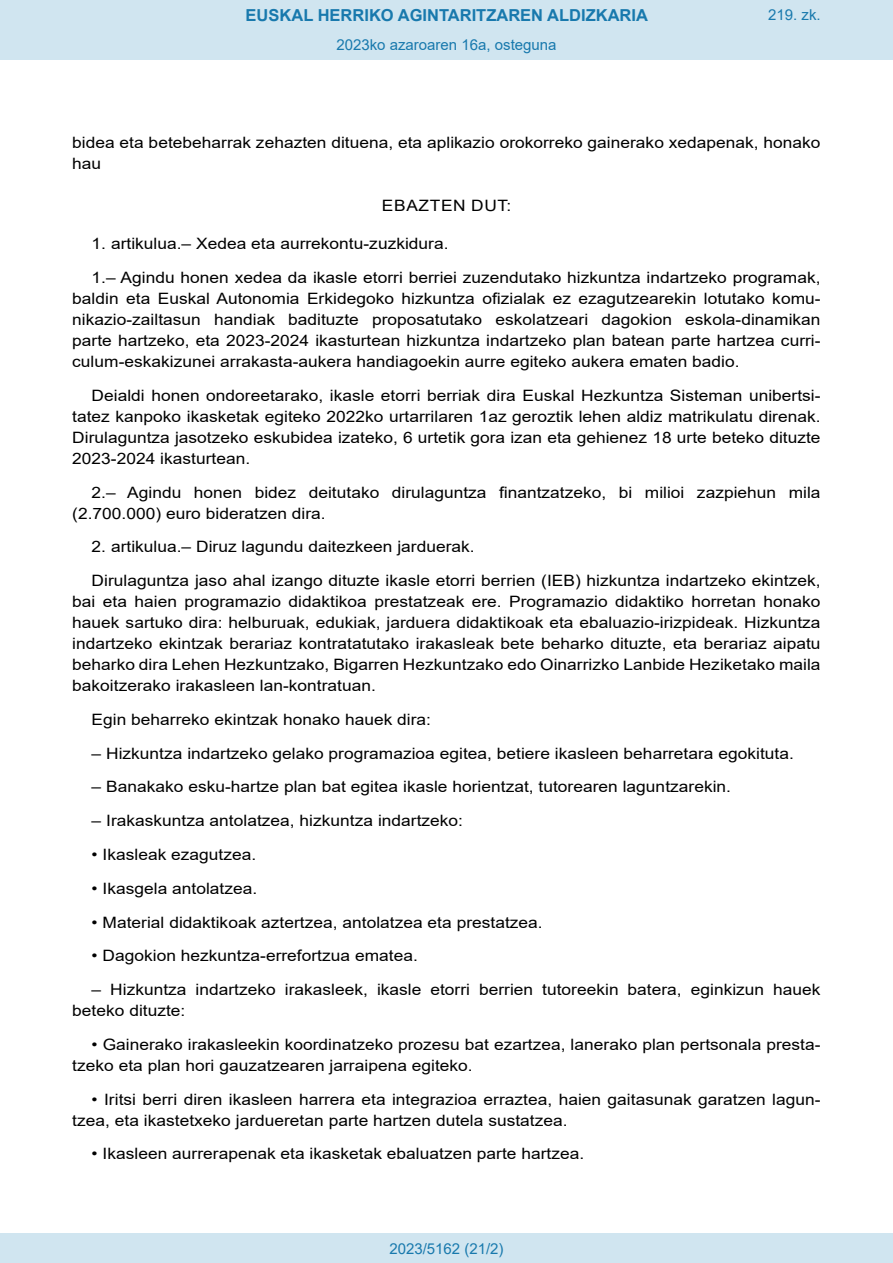
<style>
.page{position:relative;width:893px;height:1263px;background:#fff}
.page>*{position:absolute;margin:0;border:0;box-sizing:border-box;transform-origin:0 0}
.t1{font:700 16.5px "Arial";color:#1879ad}
.BOPVDetalle{font:15.6px/21px "Arial";color:#000;scale:1.11 1}
.BOPVClave{font:15.6px "Arial";letter-spacing:.035em;color:#000;scale:1.11 1}
.Paginacion_Centro{font:15px "Arial";color:#1879ad}
</style>
<div class="page">
<div style="left:0;top:0;width:893px;height:60px;background:#d0e5f0"></div>
<div style="left:0;top:1233px;width:893px;height:30px;background:#d0e5f0"></div>
<p class="t1" style="left:246px;top:3px;width:404px">EUSKAL HERRIKO AGINTARITZAREN ALDIZKARIA</p>
<p class="Paginacion_Centro" style="left:336px;top:35px;width:222px">2023ko azaroaren 16a, osteguna</p>
<p class="Paginacion_Centro" style="left:768px;top:5px;width:54px">219. zk.</p>
<p class="BOPVDetalle" style="left:72px;top:132px;width:676px">bidea eta betebeharrak zehazten dituena, eta aplikazio orokorreko gainerako xedapenak, honako hau</p>
<p class="BOPVClave" style="left:382px;top:195px;width:118px">EBAZTEN DUT:</p>
<p class="BOPVDetalle" style="left:92px;top:233px;width:323px">1. artikulua.– Xedea eta aurrekontu-zuzkidura.</p>
<p class="BOPVDetalle" style="left:72px;top:267px;width:676px;text-align:justify;text-indent:19px">1.– Agindu honen xedea da ikasle etorri berriei zuzendutako hizkuntza indartzeko programak, baldin eta Euskal Autonomia Erkidegoko hizkuntza ofizialak ez ezagutzearekin lotutako komu&shy;nikazio-zailtasun handiak badituzte proposatutako eskolatzeari dagokion eskola-dinamikan parte hartzeko, eta 2023-2024 ikasturtean hizkuntza indartzeko plan batean parte hartzea curri&shy;culum-eskakizunei arrakasta-aukera handiagoekin aurre egiteko aukera ematen badio.</p>
<p class="BOPVDetalle" style="left:72px;top:385px;width:676px;text-align:justify;text-indent:19px">Deialdi honen ondoreetarako, ikasle etorri berriak dira Euskal Hezkuntza Sisteman unibertsi&shy;tatez kanpoko ikasketak egiteko 2022ko urtarrilaren 1az geroztik lehen aldiz matrikulatu direnak.<br>Dirulaguntza jasotzeko eskubidea izateko, 6 urtetik gora izan eta gehienez 18 urte beteko dituzte 2023-2024 ikasturtean.</p>
<p class="BOPVDetalle" style="left:72px;top:482px;width:676px;text-indent:19px">2.– Agindu honen bidez deitutako dirulaguntza finantzatzeko, bi milioi zazpiehun mila (2.700.000) euro bideratzen dira.</p>
<p class="BOPVDetalle" style="left:92px;top:536px;width:347px">2. artikulua.– Diruz lagundu daitezkeen jarduerak.</p>
<p class="BOPVDetalle" style="left:72px;top:570px;width:676px;text-align:justify;text-indent:19px">Dirulaguntza jaso ahal izango dituzte ikasle etorri berrien (IEB) hizkuntza indartzeko ekintzek, bai eta haien programazio didaktikoa prestatzeak ere. Programazio didaktiko horretan honako hauek sartuko dira: helburuak, edukiak, jarduera didaktikoak eta ebaluazio-irizpideak. Hizkuntza indartzeko ekintzak berariaz kontratatutako irakasleak bete beharko dituzte, eta berariaz aipatu beharko dira Lehen Hezkuntzako, Bigarren Hezkuntzako edo Oinarrizko Lanbide Heziketako maila bakoitzerako irakasleen lan-kontratuan.</p>
<p class="BOPVDetalle" style="left:92px;top:709px;width:307px">Egin beharreko ekintzak honako hauek dira:</p>
<p class="BOPVDetalle" style="left:92px;top:743px;width:634px">– Hizkuntza indartzeko gelako programazioa egitea, betiere ikasleen beharretara egokituta.</p>
<p class="BOPVDetalle" style="left:92px;top:776px;width:578px">– Banakako esku-hartze plan bat egitea ikasle horientzat, tutorearen laguntzarekin.</p>
<p class="BOPVDetalle" style="left:92px;top:810px;width:336px">– Irakaskuntza antolatzea, hizkuntza indartzeko:</p>
<p class="BOPVDetalle" style="left:92px;top:844px;width:150px">• Ikasleak ezagutzea.</p>
<p class="BOPVDetalle" style="left:92px;top:878px;width:151px">• Ikasgela antolatzea.</p>
<p class="BOPVDetalle" style="left:92px;top:911px;width:408px">• Material didaktikoak aztertzea, antolatzea eta prestatzea.</p>
<p class="BOPVDetalle" style="left:92px;top:945px;width:295px">• Dagokion hezkuntza-errefortzua ematea.</p>
<p class="BOPVDetalle" style="left:72px;top:979px;width:676px;text-indent:19px">– Hizkuntza indartzeko irakasleek, ikasle etorri berrien tutoreekin batera, eginkizun hauek beteko dituzte:</p>
<p class="BOPVDetalle" style="left:72px;top:1034px;width:676px;text-indent:19px">• Gainerako irakasleekin koordinatzeko prozesu bat ezartzea, lanerako plan pertsonala presta&shy;tzeko eta plan hori gauzatzearen jarraipena egiteko.</p>
<p class="BOPVDetalle" style="left:72px;top:1088px;width:676px;text-indent:19px">• Iritsi berri diren ikasleen harrera eta integrazioa erraztea, haien gaitasunak garatzen lagun&shy;tzea, eta ikastetxeko jardueretan parte hartzen dutela sustatzea.</p>
<p class="BOPVDetalle" style="left:92px;top:1143px;width:445px">• Ikasleen aurrerapenak eta ikasketak ebaluatzen parte hartzea.</p>
<p class="Paginacion_Centro" style="left:389px;top:1238px;width:116px">2023/5162 (21/2)</p>
</div>
